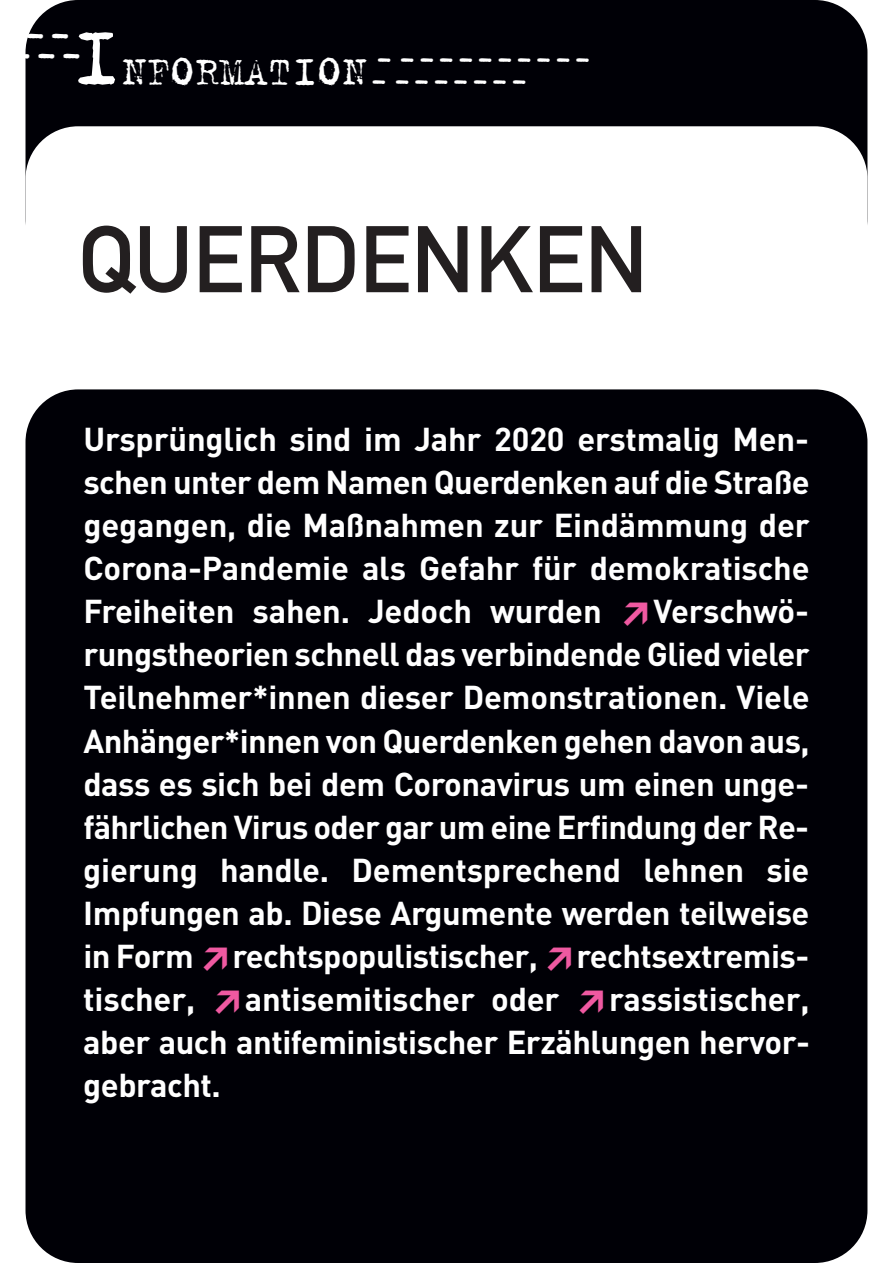
<style>
.page{position:relative;width:893px;height:1263px;background:#fff}
.page>*{position:absolute;margin:0;border:0;box-sizing:border-box;transform-origin:0 0}
.t1{font:700 92.85px "DIN Alternate";color:#231f20}
.t2{font:44.55px "Trixie Text";color:#fff}
.t3{font:33.45px "Trixie Text";color:#fff}
.t4{font:700 32.7px/43px "FFDIN";letter-spacing:-.015em;color:#fff;text-align:justify}
.t5{font:25.95px "Trixie Text";color:#fff}
.s1{font-size:89.1px}
.s2{font-weight:900;color:#ef59a1}
</style>
<div class="page">
<div style="left:26px;top:0;width:841px;height:271px;background:#000006;border-radius:53px"></div>
<div style="left:26px;top:126px;width:841px;height:235px;background:#fff;border-radius:53px"></div>
<div style="left:26px;top:389px;width:841px;height:874px;background:#000006;border-radius:53px"></div>
<p class="t3" style="left:25px;top:14px;width:45px">--</p>
<h2 class="t2" style="left:72px;top:42px;width:455px"><span class="s1">I</span>NFORMATION <sub>-</sub> <sub>-</sub> <sub>-</sub> <sub>-</sub> <sub>-</sub> <sub>-</sub> <sub>-</sub> <sub>-</sub></h2>
<p class="t3" style="left:11px;top:34px;width:70px">---</p>
<p class="t5" style="left:376px;top:43px;width:214px">- ----------</p>
<h1 class="t1" style="left:78px;top:206px;width:571px">QUERDENKEN</h1>
<p class="t4" style="left:83px;top:421px;width:728px">Ursprünglich sind im Jahr 2020 erstmalig Men&shy;schen unter dem Namen Querdenken auf die Straße gegangen, die Maßnahmen zur Eindämmung der Corona-Pandemie als Gefahr für demokratische Freiheiten sahen. Jedoch wurden <span class="s2">≥</span>Verschwö&shy;rungstheorien schnell das verbindende Glied vieler Teilnehmer*innen dieser Demonstrationen. Viele Anhänger*innen von Querdenken gehen davon aus, dass es sich bei dem Coronavirus um einen unge&shy;fährlichen Virus oder gar um eine Erfindung der Re&shy;gierung handle. Dementsprechend lehnen sie Impfungen ab. Diese Argumente werden teilweise in Form <span class="s2">≥</span>rechtspopulistischer, <span class="s2">≥</span>rechtsextremis&shy;tischer, <span class="s2">≥</span>antisemitischer oder <span class="s2">≥</span>rassistischer, aber auch antifeministischer Erzählungen hervor&shy;gebracht.</p>
</div>
